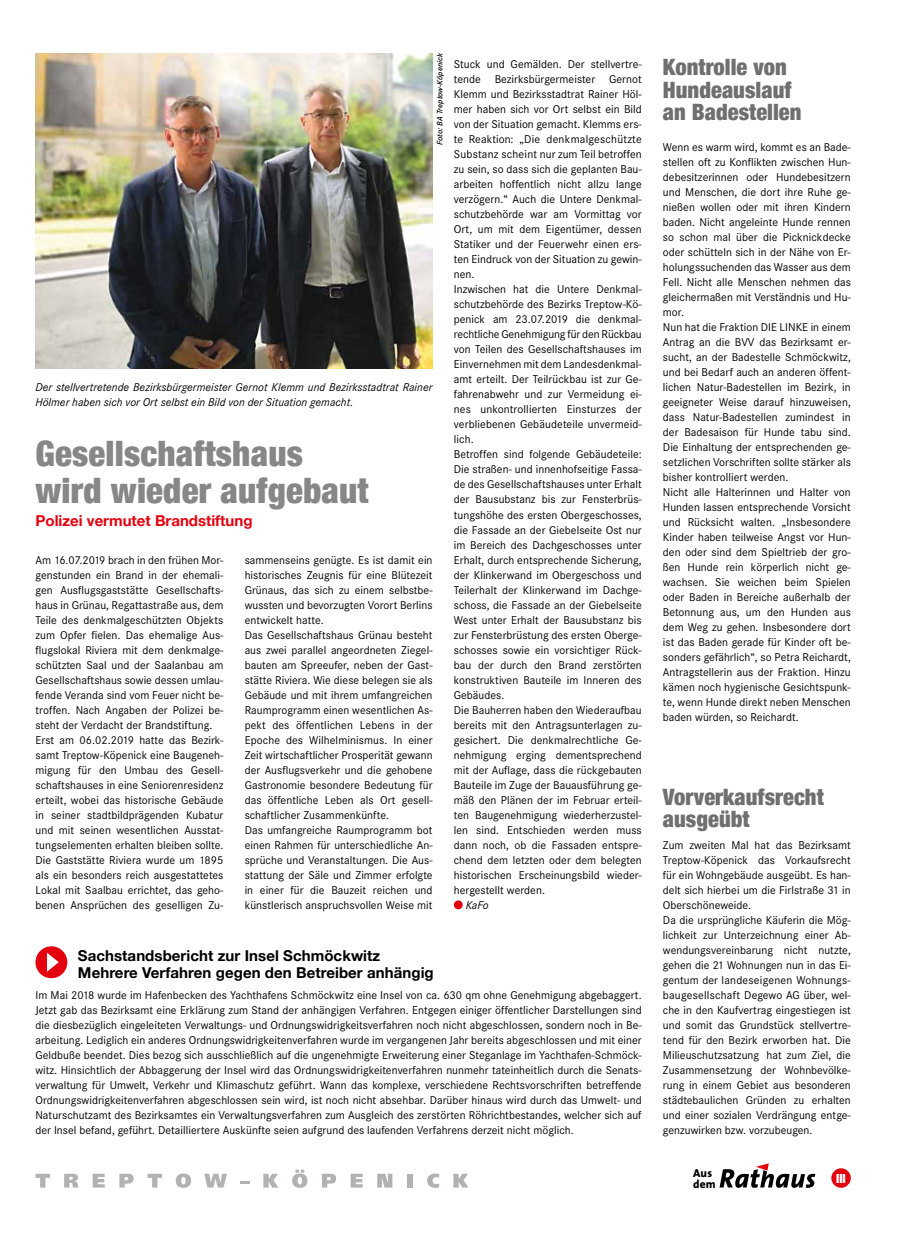
<style>
.page{position:relative;width:904px;height:1241px;background:#fff}
.page>*{position:absolute;margin:0;border:0;box-sizing:border-box;transform-origin:0 0}
.t1{font:900 condensed 35px/37.5px "Helvetica Neue";letter-spacing:.005em;color:#878786}
.t2{font:900 condensed 22.5px/22.5px "Helvetica Neue";color:#6f6f6e}
.t3{font:700 15px/17.5px "Helvetica Neue";letter-spacing:.005em;color:#000}
.t4{font:700 15px "Helvetica Neue";color:#e3000f}
.t5{font:900 condensed 12.5px "Helvetica Neue";color:#fff}
.t6{font:11.75px/15px "Corporate S";letter-spacing:.005em;color:#000}
.t7{font:italic 11.75px/15px "Corporate S";letter-spacing:.005em;color:#000}
.t8{font:800 11.5px/10.1px "The Sans";letter-spacing:.02em;color:#000}
.t9{font:italic 600 8.12px "Corporate S";letter-spacing:.01em;color:#000}
</style>
<div class="page">
<svg style="left:35px;top:1173px;width:15px;height:14px"></svg>
<svg style="left:64px;top:1173px;width:14px;height:14px"></svg>
<svg style="left:93px;top:1173px;width:12px;height:14px"></svg>
<svg style="left:119px;top:1173px;width:15px;height:14px"></svg>
<svg style="left:147px;top:1173px;width:15px;height:14px"></svg>
<svg style="left:176px;top:1173px;width:15px;height:14px"></svg>
<svg style="left:204px;top:1173px;width:23px;height:14px"></svg>
<svg style="left:240px;top:1181px;width:9px;height:2px"></svg>
<svg style="left:263px;top:1173px;width:15px;height:14px"></svg>
<svg style="left:292px;top:1169px;width:15px;height:18px"></svg>
<svg style="left:322px;top:1173px;width:14px;height:14px"></svg>
<svg style="left:350px;top:1173px;width:13px;height:14px"></svg>
<svg style="left:377px;top:1173px;width:15px;height:14px"></svg>
<div style="left:407px;top:1173px;width:5px;height:14px;background:#b1b2b3"></div>
<svg style="left:427px;top:1173px;width:12px;height:14px"></svg>
<svg style="left:453px;top:1173px;width:15px;height:14px"></svg>
<svg style="left:719px;top:1163px;width:96px;height:24px"></svg>
<div style="left:831px;top:1168px;width:19px;height:19px;background:#e3000f;border-radius:50%"></div>
<div style="left:454px;top:900px;width:8px;height:9px;background:#e3000f;border-radius:50%"></div>
<img style="left:35px;top:53px;width:397px;height:315px">
<div style="left:35px;top:946px;width:32px;height:32px;background:#e3000f;border-radius:50%"></div>
<svg style="left:47px;top:953px;width:12px;height:18px"></svg>
<p class="t9" style="left:435px;top:145px;width:93px;rotate:-90deg">Foto: BA Treptow-Köpenick</p>
<p class="t7" style="left:35px;top:379px;width:398px">Der stellvertretende Bezirksbürgermeister Gernot Klemm und Bezirksstadtrat Rainer<br>Hölmer haben sich vor Ort selbst ein Bild von der Situation gemacht.</p>
<h1 class="t1" style="left:36px;top:433px;width:334px">Gesellschaftshaus wird wieder aufgebaut</h1>
<p class="t4" style="left:36px;top:509px;width:218px">Polizei vermutet Brandstiftung</p>
<p class="t6" style="left:36px;top:552px;width:189px">Am 16.07.2019 brach in den frühen Mor&shy;genstunden ein Brand in der ehemali&shy;gen Ausflugsgaststätte Gesellschafts&shy;haus in Grünau, Regattastraße aus, dem Teile des denkmalgeschützten Objekts zum Opfer fielen. Das ehemalige Aus&shy;flugslokal Riviera mit dem denkmalge&shy;schützten Saal und der Saalanbau am Gesellschaftshaus sowie dessen umlau&shy;fende Veranda sind vom Feuer nicht be&shy;troffen. Nach Angaben der Polizei be&shy;steht der Verdacht der Brandstiftung.<br>Erst am 06.02.2019 hatte das Bezirk&shy;samt Treptow-Köpenick eine Baugeneh&shy;migung für den Umbau des Gesell&shy;schaftshauses in eine Seniorenresidenz erteilt, wobei das historische Gebäude in seiner stadtbildprägenden Kubatur und mit seinen wesentlichen Ausstat&shy;tungselementen erhalten bleiben sollte.<br>Die Gaststätte Riviera wurde um 1895 als ein besonders reich ausgestattetes Lokal mit Saalbau errichtet, das geho&shy;benen Ansprüchen des geselligen Zu-</p>
<p class="t6" style="left:245px;top:552px;width:189px">sammenseins genügte. Es ist damit ein historisches Zeugnis für eine Blütezeit Grünaus, das sich zu einem selbstbe&shy;wussten und bevorzugten Vorort Berlins entwickelt hatte.<br>Das Gesellschaftshaus Grünau besteht aus zwei parallel angeordneten Ziegel&shy;bauten am Spreeufer, neben der Gast&shy;stätte Riviera. Wie diese belegen sie als Gebäude und mit ihrem umfangreichen Raumprogramm einen wesentlichen As&shy;pekt des öffentlichen Lebens in der Epoche des Wilhelminismus. In einer Zeit wirtschaftlicher Prosperität gewann der Ausflugsverkehr und die gehobene Gastronomie besondere Bedeutung für das öffentliche Leben als Ort gesell&shy;schaftlicher Zusammenkünfte.<br>Das umfangreiche Raumprogramm bot einen Rahmen für unterschiedliche An&shy;sprüche und Veranstaltungen. Die Aus&shy;stattung der Säle und Zimmer erfolgte in einer für die Bauzeit reichen und künstlerisch anspruchsvollen Weise mit</p>
<p class="t6" style="left:454px;top:57px;width:189px">Stuck und Gemälden. Der stellvertre&shy;tende Bezirksbürgermeister Gernot Klemm und Bezirksstadtrat Rainer Höl&shy;mer haben sich vor Ort selbst ein Bild von der Situation gemacht. Klemms ers&shy;te Reaktion: „Die denkmalgeschützte Substanz scheint nur zum Teil betroffen zu sein, so dass sich die geplanten Bau&shy;arbeiten hoffentlich nicht allzu lange verzögern.“ Auch die Untere Denkmal&shy;schutzbehörde war am Vormittag vor Ort, um mit dem Eigentümer, dessen Statiker und der Feuerwehr einen ers&shy;ten Eindruck von der Situation zu gewin&shy;nen.<br>Inzwischen hat die Untere Denkmal&shy;schutzbehörde des Bezirks Treptow-Kö&shy;penick am 23.07.2019 die denkmal&shy;rechtliche Genehmigung für den Rückbau von Teilen des Gesellschaftshauses im Einvernehmen mit dem Landesdenkmal&shy;amt erteilt. Der Teilrückbau ist zur Ge&shy;fahrenabwehr und zur Vermeidung ei&shy;nes unkontrollierten Einsturzes der verbliebenen Gebäudeteile unvermeid&shy;lich.<br>Betroffen sind folgende Gebäudeteile:<br>Die straßen- und innenhofseitige Fassa&shy;de des Gesellschaftshauses unter Erhalt der Bausubstanz bis zur Fensterbrüs&shy;tungshöhe des ersten Obergeschosses, die Fassade an der Giebelseite Ost nur im Bereich des Dachgeschosses unter Erhalt, durch entsprechende Sicherung, der Klinkerwand im Obergeschoss und Teilerhalt der Klinkerwand im Dachge&shy;schoss, die Fassade an der Giebelseite West unter Erhalt der Bausubstanz bis zur Fensterbrüstung des ersten Oberge&shy;schosses sowie ein vorsichtiger Rück&shy;bau der durch den Brand zerstörten konstruktiven Bauteile im Inneren des Gebäudes.<br>Die Bauherren haben den Wiederaufbau bereits mit den Antragsunterlagen zu&shy;gesichert. Die denkmalrechtliche Ge&shy;nehmigung erging dementsprechend mit der Auflage, dass die rückgebauten Bauteile im Zuge der Bauausführung ge&shy;mäß den Plänen der im Februar erteil&shy;ten Baugenehmigung wiederherzustel&shy;len sind. Entschieden werden muss dann noch, ob die Fassaden entspre&shy;chend dem letzten oder dem belegten historischen Erscheinungsbild wieder&shy;hergestellt werden.</p>
<p class="t7" style="left:466px;top:897px;width:24px">KaFo</p>
<p class="t3" style="left:78px;top:947px;width:357px">Sachstandsbericht zur Insel Schmöckwitz<br>Mehrere Verfahren gegen den Betreiber anhängig</p>
<p class="t6" style="left:35px;top:987px;width:607px;text-align:justify">Im Mai 2018 wurde im Hafenbecken des Yachthafens Schmöckwitz eine Insel von ca. 630 qm ohne Genehmigung abgebaggert.<br>Jetzt gab das Bezirksamt eine Erklärung zum Stand der anhängigen Verfahren. Entgegen einiger öffentlicher Darstellungen sind die diesbezüglich eingeleiteten Verwaltungs- und Ordnungswidrigkeitsverfahren noch nicht abgeschlossen, sondern noch in Be&shy;arbeitung. Lediglich ein anderes Ordnungswidrigkeitenverfahren wurde im vergangenen Jahr bereits abgeschlossen und mit einer Geldbuße beendet. Dies bezog sich ausschließlich auf die ungenehmigte Erweiterung einer Steganlage im Yachthafen-Schmöck&shy;witz. Hinsichtlich der Abbaggerung der Insel wird das Ordnungswidrigkeitenverfahren nunmehr tateinheitlich durch die Senats&shy;verwaltung für Umwelt, Verkehr und Klimaschutz geführt. Wann das komplexe, verschiedene Rechtsvorschriften betreffende Ordnungswidrigkeitenverfahren abgeschlossen sein wird, ist noch nicht absehbar. Darüber hinaus wird durch das Umwelt- und Naturschutzamt des Bezirksamtes ein Verwaltungsverfahren zum Ausgleich des zerstörten Röhrichtbestandes, welcher sich auf der Insel befand, geführt. Detailliertere Auskünfte seien aufgrund des laufenden Verfahrens derzeit nicht möglich.</p>
<h2 class="t2" style="left:663px;top:55px;width:140px">Kontrolle von<br>Hundeauslauf an Badestellen</h2>
<p class="t6" style="left:663px;top:139px;width:189px">Wenn es warm wird, kommt es an Bade&shy;stellen oft zu Konflikten zwischen Hun&shy;debesitzerinnen oder Hundebesitzern und Menschen, die dort ihre Ruhe ge&shy;nießen wollen oder mit ihren Kindern baden. Nicht angeleinte Hunde rennen so schon mal über die Picknickdecke oder schütteln sich in der Nähe von Er&shy;holungssuchenden das Wasser aus dem Fell. Nicht alle Menschen nehmen das gleichermaßen mit Verständnis und Hu&shy;mor.<br>Nun hat die Fraktion DIE LINKE in einem Antrag an die BVV das Bezirksamt er&shy;sucht, an der Badestelle Schmöckwitz, und bei Bedarf auch an anderen öffent&shy;lichen Natur-Badestellen im Bezirk, in geeigneter Weise darauf hinzuweisen, dass Natur-Badestellen zumindest in der Badesaison für Hunde tabu sind.<br>Die Einhaltung der entsprechenden ge&shy;setzlichen Vorschriften sollte stärker als bisher kontrolliert werden.<br>Nicht alle Halterinnen und Halter von Hunden lassen entsprechende Vorsicht und Rücksicht walten. „Insbesondere Kinder haben teilweise Angst vor Hun&shy;den oder sind dem Spieltrieb der gro&shy;ßen Hunde rein körperlich nicht ge&shy;wachsen. Sie weichen beim Spielen oder Baden in Bereiche außerhalb der Betonnung aus, um den Hunden aus dem Weg zu gehen. Insbesondere dort ist das Baden gerade für Kinder oft be&shy;sonders gefährlich“, so Petra Reichardt, Antragstellerin aus der Fraktion. Hinzu kämen noch hygienische Gesichtspunk&shy;te, wenn Hunde direkt neben Menschen baden würden, so Reichardt.</p>
<h2 class="t2" style="left:663px;top:783px;width:162px">Vorverkaufsrecht ausgeübt</h2>
<p class="t6" style="left:663px;top:837px;width:189px">Zum zweiten Mal hat das Bezirksamt Treptow-Köpenick das Vorkaufsrecht für ein Wohngebäude ausgeübt. Es han&shy;delt sich hierbei um die Firlstraße 31 in Oberschöneweide.<br>Da die ursprüngliche Käuferin die Mög&shy;lichkeit zur Unterzeichnung einer Ab&shy;wendungsvereinbarung nicht nutzte, gehen die 21 Wohnungen nun in das Ei&shy;gentum der landeseigenen Wohnungs&shy;baugesellschaft Degewo AG über, wel&shy;che in den Kaufvertrag eingestiegen ist und somit das Grundstück stellvertre&shy;tend für den Bezirk erworben hat. Die Milieuschutzsatzung hat zum Ziel, die Zusammensetzung der Wohnbevölke&shy;rung in einem Gebiet aus besonderen städtebaulichen Gründen zu erhalten und einer sozialen Verdrängung entge&shy;genzuwirken bzw. vorzubeugen.</p>
<p class="t8" style="left:693px;top:1167px;width:24px">Aus dem</p>
<p class="t5" style="left:836px;top:1167px;width:11px">III</p>
</div>
